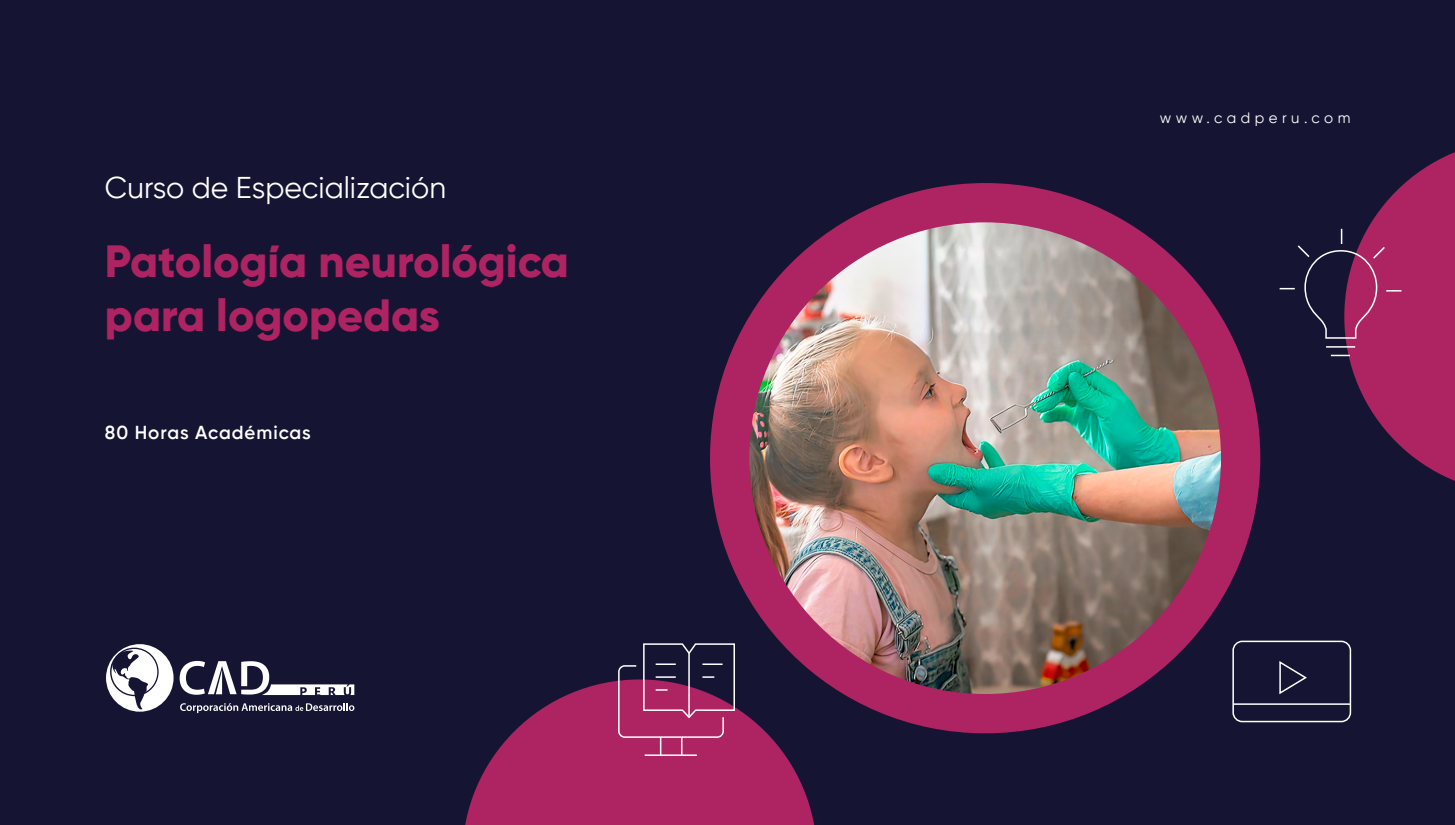
<style>
.page{position:relative;width:1455px;height:825px;background:#161433}
.page>*{position:absolute;margin:0;border:0;box-sizing:border-box;transform-origin:0 0}
.t1{font:800 45px/54px "Gilroy";color:#ae2462}
.t2{font:30px "Gilroy";color:#fff}
.t3{font:600 18.75px "Gilroy";letter-spacing:.05em;color:#fff}
.t4{font:15px "Gilroy";letter-spacing:.3em;color:#fff}
</style>
<div class="page">
<svg style="left:180px;top:703px;width:174px;height:10px"></svg>
<svg style="left:180px;top:661px;width:174px;height:34px"></svg>
<svg style="left:106px;top:644px;width:68px;height:68px"></svg>
<div style="left:710px;top:183px;width:550px;height:550px;background:#ae2462;border-radius:50%"></div>
<svg style="left:465px;top:681px;width:350px;height:144px;fill:#ae2462"></svg>
<img style="left:749px;top:222px;width:472px;height:472px;border-radius:236px">
<svg style="left:1280px;top:152px;width:175px;height:329px"></svg>
<div style="left:1232px;top:641px;width:119px;height:81px;border:2px solid #fff;border-radius:9px"></div>
<svg style="left:1279px;top:661px;width:28px;height:34px"></svg>
<hr style="left:1233px;top:703px;width:117px;height:2px;background:#fff">
<hr style="left:645px;top:754px;width:52px;height:2px;background:#fff">
<svg style="left:617px;top:643px;width:119px;height:112px"></svg>
<hr style="left:688px;top:653px;width:2px;height:64px;background:#fff">
<p class="t2" style="left:105px;top:169px;width:343px">Curso de Especialización</p>
<p class="t1" style="left:105px;top:234px;width:465px">Patología neurológica para logopedas</p>
<p class="t3" style="left:105px;top:421px;width:207px">80 Horas Académicas</p>
<p class="t4" style="left:1160px;top:109px;width:192px">www.cadperu.com</p>
</div>
